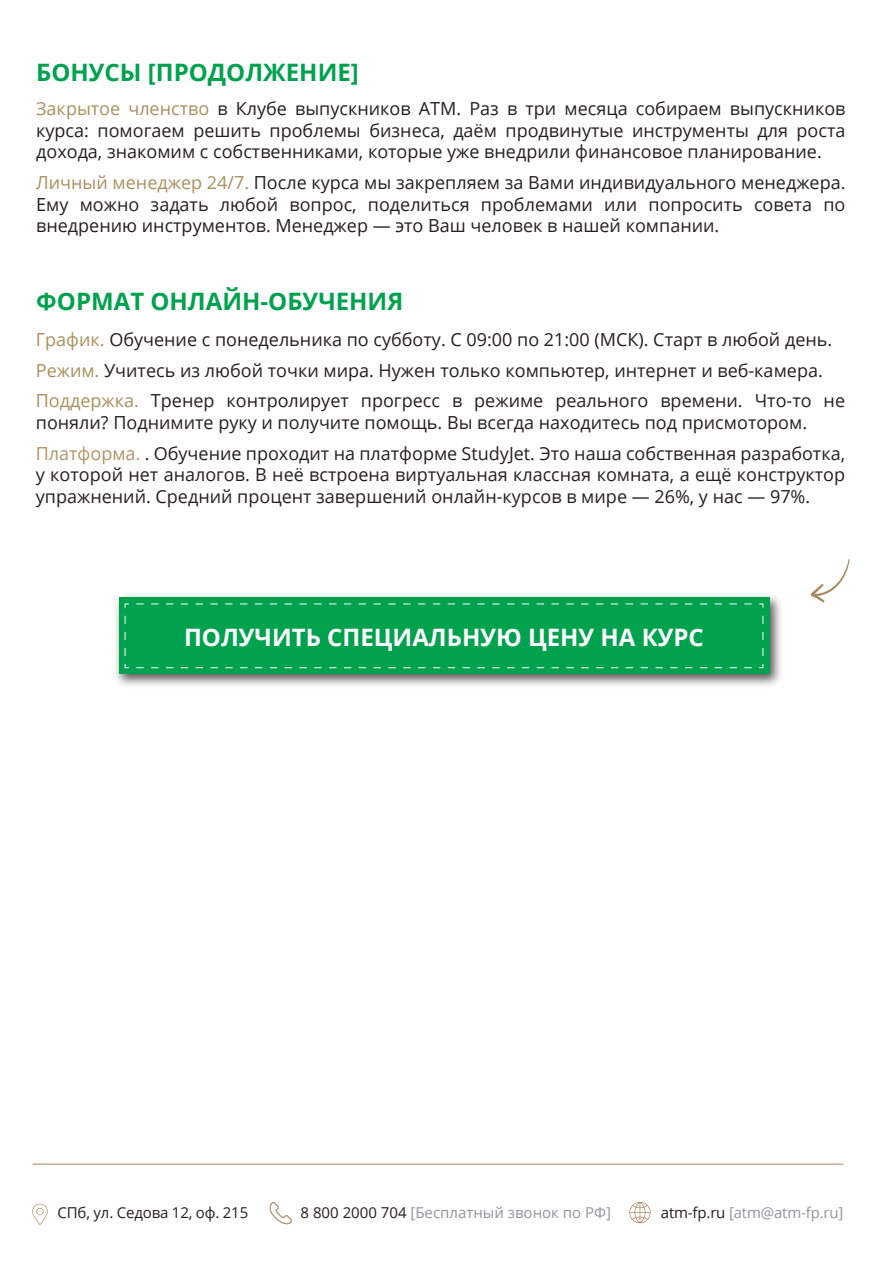
<style>
.page{position:relative;width:893px;height:1263px;background:#fff}
.page>*{position:absolute;margin:0;border:0;box-sizing:border-box;transform-origin:0 0}
.t1{font:700 24px "Open Sans";color:#00a24e}
.t2{font:700 24px "Open Sans";color:#fff}
.t3{font:18px/21.6px "Open Sans";color:#231f20}
.t4{font:15px "Open Sans";color:#939598}
.t5{font:15px "Open Sans";letter-spacing:-.01em;color:#231f20}
.s1{color:#a98f5c}
.s2{color:#b49262}
.s3{color:#231f20}
</style>
<div class="page">
<img style="left:116px;top:595px;width:665px;height:91px">
<div style="left:119px;top:598px;width:650px;height:76px;background:#00a24e"></div>
<svg style="left:124px;top:664px;width:628px;height:4px"></svg>
<svg style="left:124px;top:603px;width:5px;height:53px"></svg>
<svg style="left:136px;top:603px;width:628px;height:5px"></svg>
<svg style="left:759px;top:616px;width:5px;height:52px"></svg>
<svg style="left:811px;top:559px;width:39px;height:44px"></svg>
<svg style="left:269px;top:1202px;width:23px;height:23px"></svg>
<svg style="left:32px;top:1204px;width:16px;height:21px"></svg>
<svg style="left:629px;top:1202px;width:22px;height:21px"></svg>
<hr style="left:33px;top:1164px;width:810px;height:1px;background:#a88961">
<h1 class="t1" style="left:36px;top:56px;width:324px">БОНУСЫ [ПРОДОЛЖЕНИЕ]</h1>
<p class="t3" style="left:36px;top:97px;width:811px;text-align:justify"><span class="s1">Закрытое членство</span> в Клубе выпускников АТМ. Раз в три месяца собираем выпускников курса: помогаем решить проблемы бизнеса, даём продвинутые инструменты для роста дохода, знакомим с собственниками, которые уже внедрили финансовое планирование.</p>
<p class="t3" style="left:36px;top:171px;width:811px;text-align:justify"><span class="s1">Личный менеджер 24/7.</span> После курса мы закрепляем за Вами индивидуального менеджера.<br>Ему можно задать любой вопрос, поделиться проблемами или попросить совета по внедрению инструментов. Менеджер — это Ваш человек в нашей компании.</p>
<h1 class="t1" style="left:36px;top:284px;width:368px">ФОРМАТ ОНЛАЙН-ОБУЧЕНИЯ</h1>
<p class="t3" style="left:36px;top:324px;width:811px;line-height:30.6px"><span class="s1">График.</span> Обучение с понедельника по субботу. С 09:00 по 21:00 (МСК). Старт в любой день.<br><span class="s1">Режим.</span> Учитесь из любой точки мира. Нужен только компьютер, интернет и веб-камера.<br><span class="s1">Поддержка.</span> Тренер контролирует прогресс в режиме реального времени. Что-то не</p>
<p class="t3" style="left:36px;top:407px;width:811px;line-height:30.6px">поняли? Поднимите руку и получите помощь. Вы всегда находитесь под присмотором.<br><span class="s2">Платформа.</span> . Обучение проходит на платформе StudyJet. Это наша собственная разработка,</p>
<p class="t3" style="left:36px;top:463px;width:811px">у которой нет аналогов. В неё встроена виртуальная классная комната, а ещё конструктор упражнений. Средний процент завершений онлайн-курсов в мире — 26%, у нас — 97%.</p>
<h1 class="t2" style="left:184px;top:620px;width:521px">ПОЛУЧИТЬ СПЕЦИАЛЬНУЮ ЦЕНУ НА КУРС</h1>
<p class="t5" style="left:58px;top:1202px;width:192px">СПб, ул. Седова 12, оф. 215</p>
<p class="t4" style="left:301px;top:1202px;width:312px"><span class="s3">8 800 2000 704</span> [Бесплатный звонок по РФ]</p>
<p class="t4" style="left:661px;top:1202px;width:184px"><span class="s3">atm-fp.ru</span> [atm@atm-fp.ru]</p>
</div>
